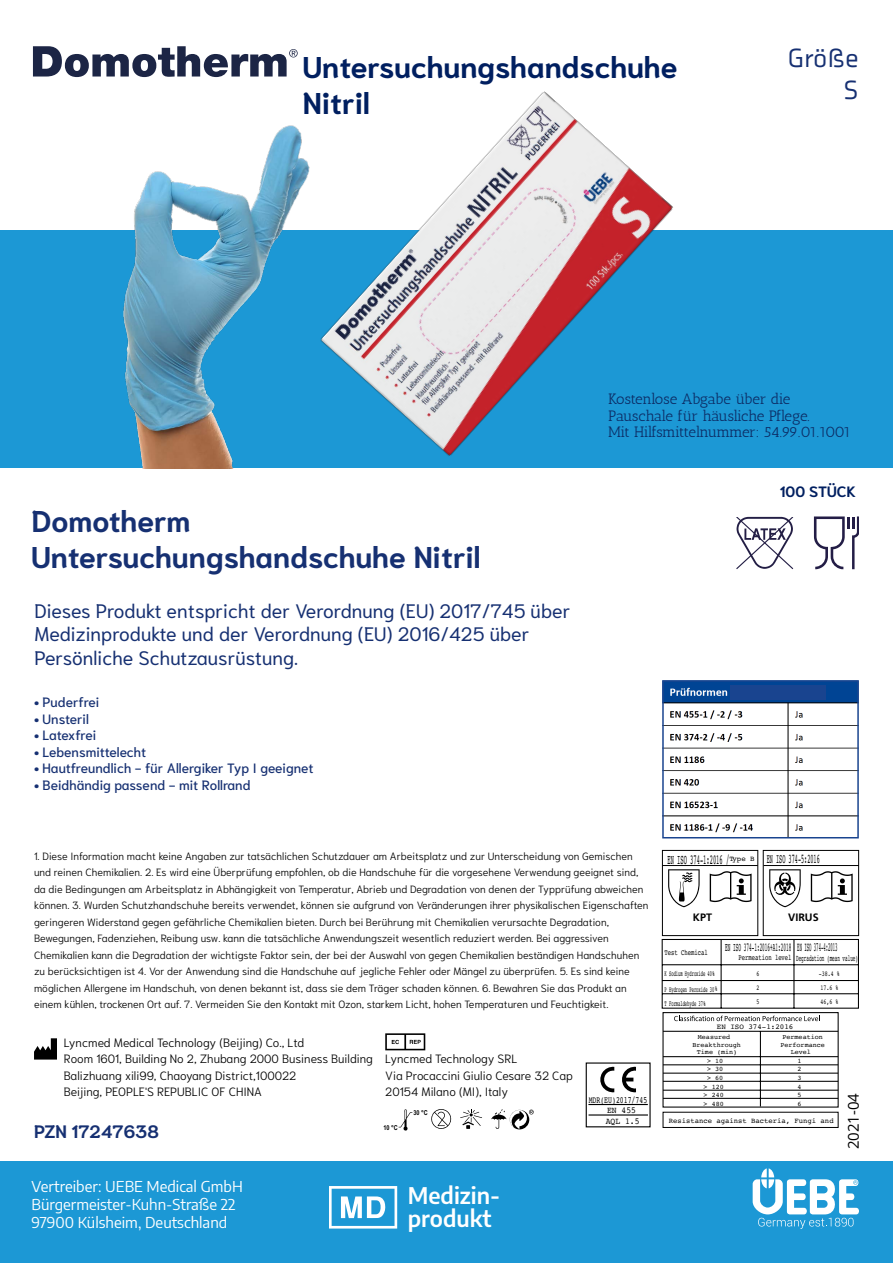
<style>
.page{position:relative;width:893px;height:1263px;background:#fff}
.page>*{position:absolute;margin:0;border:0;box-sizing:border-box;transform-origin:0 0}
.t1{font:700 30px/36px "Niramit";color:#163072}
.t2{font:700 30px/36px "Niramit";color:#001f60}
.t3{font:27px/32.4px "Axia";color:#163072;text-align:right}
.t4{font:600 22.5px/22.5px "Encode Sans";color:#fff}
.t5{font:19.5px/23.4px "Niramit";color:#163072}
.t6{font:700 18px "Niramit";color:#163072}
.t7{font:15px/16.5px "Antic Slab";letter-spacing:-.045em;color:#0c2c65}
.t8{font:15px/18px "Encode Sans";color:#fff}
.t9{font:700 15px "Niramit";color:#001f60}
.t10{font:15px "Open Sans";color:#000}
.t11{font:13.8px "Courier";color:#000;scale:.39 1}
.t12{font:500 13.5px "Niramit";color:#163072}
.t13{font:500 13.5px "Niramit";letter-spacing:-.025em;color:#163072}
.t14{font:13.35px "Courier";color:#000;scale:.39 1}
.t15{font:12.6px "Courier";color:#000;scale:.31 1}
.t16{font:300 12px/16.5px "Niramit";color:#000}
.t17{font:12px "Courier";color:#000;scale:.37 1}
.t18{font:700 10.8px "Frutiger LT Std";color:#000}
.t19{font:300 10.5px/16.5px "Niramit";color:#000}
.t20{font:9.6px "Courier";color:#000;scale:.68 1}
.t21{font:9px/10.8px "Courier";color:#000;scale:.9 1}
.t22{font:8.85px "Courier";color:#000;scale:.49 1}
.t23{font:8.1px "Courier";color:#000;scale:.69 1}
.t24{font:7.8px/15.8px "Courier";color:#000;scale:.49 1}
.t25{font:7.5px "Courier";color:#000}
.t26{font:7.35px "Courier";color:#000}
.t27{font:7.2px/14.2px "Courier";color:#000;scale:.69 1}
.t28{font:6.75px/8.4px "Courier";color:#000;text-align:center}
.t29{font:700 6.75px "Arial Narrow";color:#000}
.s1{font-size:7.2px}
</style>
<div class="page">
<div style="left:0;top:1161px;width:893px;height:102px;background:#1c98d5"></div>
<svg style="left:753px;top:1168px;width:106px;height:61px"></svg>
<div style="left:0;top:231px;width:893px;height:237px;background:#1c98d5"></div>
<svg style="left:33px;top:46px;width:195px;height:31px"></svg>
<svg style="left:34px;top:1038px;width:23px;height:21px"></svg>
<svg style="left:329px;top:1186px;width:68px;height:42px"></svg>
<img style="left:231px;top:49px;width:598px;height:420px">
<img style="left:111px;top:94px;width:221px;height:374px">
<svg style="left:661px;top:938px;width:198px;height:71px"></svg>
<svg style="left:668px;top:869px;width:32px;height:38px"></svg>
<div style="left:662px;top:850px;width:96px;height:86px;border:1px solid #000"></div>
<hr style="left:662px;top:865px;width:96px;height:1px;background:#000">
<svg style="left:710px;top:871px;width:42px;height:31px"></svg>
<div style="left:763px;top:850px;width:96px;height:86px;border:1px solid #000"></div>
<svg style="left:769px;top:869px;width:32px;height:38px"></svg>
<hr style="left:763px;top:865px;width:96px;height:1px;background:#000">
<svg style="left:811px;top:871px;width:42px;height:31px"></svg>
<div style="left:663px;top:1112px;width:175px;height:16px;border:1px solid #000"></div>
<div style="left:662px;top:1012px;width:177px;height:95px;border:1px solid #000"></div>
<svg style="left:674px;top:1016px;width:146px;height:5px"></svg>
<hr style="left:663px;top:1056px;width:175px;height:1px;background:#000">
<hr style="left:663px;top:1064px;width:175px;height:1px;background:#000">
<hr style="left:663px;top:1072px;width:175px;height:2px;background:#000">
<hr style="left:663px;top:1081px;width:175px;height:1px;background:#000">
<hr style="left:663px;top:1090px;width:175px;height:1px;background:#000">
<hr style="left:663px;top:1098px;width:175px;height:1px;background:#000">
<hr style="left:663px;top:1031px;width:175px;height:1px;background:#000">
<hr style="left:760px;top:1031px;width:1px;height:75px;background:#000">
<svg style="left:600px;top:1067px;width:14px;height:25px"></svg>
<svg style="left:622px;top:1067px;width:14px;height:25px"></svg>
<hr style="left:588px;top:1104px;width:60px;height:1px;background:#000">
<hr style="left:589px;top:1114px;width:59px;height:1px;background:#000">
<svg style="left:385px;top:1033px;width:40px;height:17px"></svg>
<svg style="left:460px;top:1109px;width:22px;height:20px"></svg>
<svg style="left:431px;top:1109px;width:20px;height:20px"></svg>
<svg style="left:491px;top:1109px;width:43px;height:20px"></svg>
<svg style="left:399px;top:1109px;width:13px;height:22px"></svg>
<svg style="left:736px;top:517px;width:57px;height:52px"></svg>
<svg style="left:814px;top:517px;width:45px;height:52px"></svg>
<img style="left:665px;top:683px;width:191px;height:152px">
<div style="left:662px;top:680px;width:197px;height:158px;border:2px solid #19448f"></div>
<div style="left:730px;top:685px;width:95px;height:14px;background:#19448f"></div>
<div style="left:805px;top:706px;width:30px;height:15px;background:#fff"></div>
<div style="left:805px;top:728px;width:25px;height:16px;background:#fff"></div>
<div style="left:805px;top:753px;width:30px;height:15px;background:#fff"></div>
<div style="left:805px;top:775px;width:25px;height:16px;background:#fff"></div>
<div style="left:804px;top:797px;width:30px;height:16px;background:#fff"></div>
<div style="left:804px;top:820px;width:25px;height:15px;background:#fff"></div>
<h1 class="t2" style="left:303px;top:49px;width:376px">Untersuchungshandschuhe<br>Nitril</h1>
<h2 class="t3" style="left:788px;top:41px;width:72px">Größe<br>S</h2>
<h3 class="t7" style="left:608px;top:391px;width:244px">Kostenlose Abgabe über die<br>Pauschale für häusliche Pflege.<br>Mit Hilfsmittelnummer: 54.99.01.1001</h3>
<h1 class="t1" style="left:31px;top:504px;width:451px">Domotherm<br>Untersuchungshandschuhe Nitril</h1>
<h3 class="t5" style="left:34px;top:599px;width:537px">Dieses Produkt entspricht der Verordnung (EU) 2017/745 über<br>Medizinprodukte und der Verordnung (EU) 2016/425 über<br>Persönliche Schutzausrüstung.</h3>
<p class="t12" style="left:34px;top:690px;width:67px">• Puderfrei</p>
<p class="t12" style="left:34px;top:707px;width:56px">• Unsteril</p>
<p class="t13" style="left:34px;top:723px;width:64px">• Latexfrei</p>
<p class="t12" style="left:34px;top:740px;width:114px">• Lebensmittelecht</p>
<p class="t12" style="left:34px;top:756px;width:281px">• Hautfreundlich - für Allergiker Typ I geeignet</p>
<p class="t12" style="left:34px;top:773px;width:218px">• Beidhändig passend - mit Rollrand</p>
<h3 class="t9" style="left:780px;top:483px;width:78px">100 STÜCK</h3>
<p class="t19" style="left:34px;top:848px;width:616px">1. Diese Information macht keine Angaben zur tatsächlichen Schutzdauer am Arbeitsplatz und zur Unterscheidung von Gemischen und reinen Chemikalien. 2. Es wird eine Überprüfung empfohlen, ob die Handschuhe für die vorgesehene Verwendung geeignet sind, da die Bedingungen am Arbeitsplatz in Abhängigkeit von Temperatur, Abrieb und Degradation von denen der Typprüfung abweichen können. 3. Wurden Schutzhandschuhe bereits verwendet, können sie aufgrund von Veränderungen ihrer physikalischen Eigenschaften geringeren Widerstand gegen gefährliche Chemikalien bieten. Durch bei Berührung mit Chemikalien verursachte Degradation, Bewegungen, Fadenziehen, Reibung usw. kann die tatsächliche Anwendungszeit wesentlich reduziert werden. Bei aggressiven Chemikalien kann die Degradation der wichtigste Faktor sein, der bei der Auswahl von gegen Chemikalien beständigen Handschuhen zu berücksichtigen ist 4. Vor der Anwendung sind die Handschuhe auf jegliche Fehler oder Mängel zu überprüfen. 5. Es sind keine möglichen Allergene im Handschuh, von denen bekannt ist, dass sie dem Träger schaden können. 6. Bewahren Sie das Produkt an einem kühlen, trockenen Ort auf. 7. Vermeiden Sie den Kontakt mit Ozon, starkem Licht, hohen Temperaturen und Feuchtigkeit.</p>
<p class="t16" style="left:64px;top:1034px;width:311px">Lyncmed Medical Technology (Beijing) Co., Ltd<br>Room 1601, Building No 2, Zhubang 2000 Business Building Balizhuang xili99, Chaoyang District,100022<br>Beijing, PEOPLE'S REPUBLIC OF CHINA</p>
<h3 class="t6" style="left:34px;top:1121px;width:126px">PZN 17247638</h3>
<p class="t16" style="left:385px;top:1051px;width:189px">Lyncmed Technology SRL<br>Via Procaccini Giulio Cesare 32 Cap<br>20154 Milano (MI), Italy</p>
<p class="t29" style="left:413px;top:1107px;width:16px">30 °C</p>
<p class="t29" style="left:383px;top:1122px;width:16px">10 °C</p>
<p class="t20" style="left:589px;top:1092px;width:88px">MDR(EU)2017/745</p>
<p class="t21" style="left:606px;top:1105px;width:39px">EN 455<br>AQL 1.5</p>
<h3 class="t8" style="left:32px;top:1177px;width:213px">Vertreiber: UEBE Medical GmbH<br>Bürgermeister-Kuhn-Straße 22<br>97900 Külsheim, Deutschland</h3>
<h3 class="t4" style="left:408px;top:1183px;width:94px">Medizin&shy;produkt</h3>
<h3 class="t11" style="left:668px;top:849px;width:225px">EN ISO 374-1:2016 / <sup>Type</sup> <sup>B</sup></h3>
<p class="t14" style="left:767px;top:848px;width:138px">EN ISO 374-5:2016</p>
<p class="t18" style="left:693px;top:911px;width:21px">KPT</p>
<p class="t18" style="left:788px;top:911px;width:32px">VIRUS</p>
<p class="t23" style="left:665px;top:946px;width:64px">Test Chemical</p>
<p class="t24" style="left:665px;top:965px;width:110px">K Sodium Hydroxide 40 <span class="s1">%<br></span>P Hydrogen Peroxide 30 <span class="s1">%</span></p>
<p class="t24" style="left:665px;top:995px;width:86px">T Formaldehyde 37 <span class="s1">%</span></p>
<p class="t15" style="left:797px;top:937px;width:132px">EN ISO 374-4:2013</p>
<p class="t22" style="left:796px;top:951px;width:128px">Degradation (mean value)</p>
<p class="t17" style="left:725px;top:938px;width:180px">EN ISO 374-1:2016+A1:2018</p>
<p class="t23" style="left:738px;top:951px;width:78px">Permeation level</p>
<p class="t27" style="left:757px;top:966px;width:6px">6<br>2</p>
<p class="t27" style="left:819px;top:966px;width:32px">-38.4 %<br>17.6 %</p>
<p class="t27" style="left:757px;top:994px;width:6px">5</p>
<p class="t27" style="left:820px;top:994px;width:27px">46,6 %</p>
<p class="t25" style="left:717px;top:1020px;width:78px">EN ISO 374-1:2016</p>
<p class="t28" style="left:698px;top:1033px;width:34px">Measured</p>
<p class="t28" style="left:692px;top:1040px;width:50px">Breakthrough</p>
<p class="t28" style="left:697px;top:1047px;width:42px">Time (min)</p>
<p class="t28" style="left:780px;top:1033px;width:46px;line-height:7.5px">Permeation<br>Performance<br>Level</p>
<p class="t28" style="left:704px;top:1057px;width:22px">&gt; 10 &gt; 30 &gt; 60 &gt; 120 &gt; 240</p>
<p class="t28" style="left:704px;top:1099px;width:22px">&gt; 480</p>
<p class="t28" style="left:797px;top:1057px;width:6px;text-align:justify">1<br>2<br>3<br>4<br>5</p>
<p class="t28" style="left:797px;top:1099px;width:6px">6</p>
<p class="t26" style="left:669px;top:1114px;width:166px">Resistance against Bacteria, Fungi and</p>
<h3 class="t10" style="left:843px;top:1149px;width:58px;rotate:-90deg">2021-04</h3>
</div>
